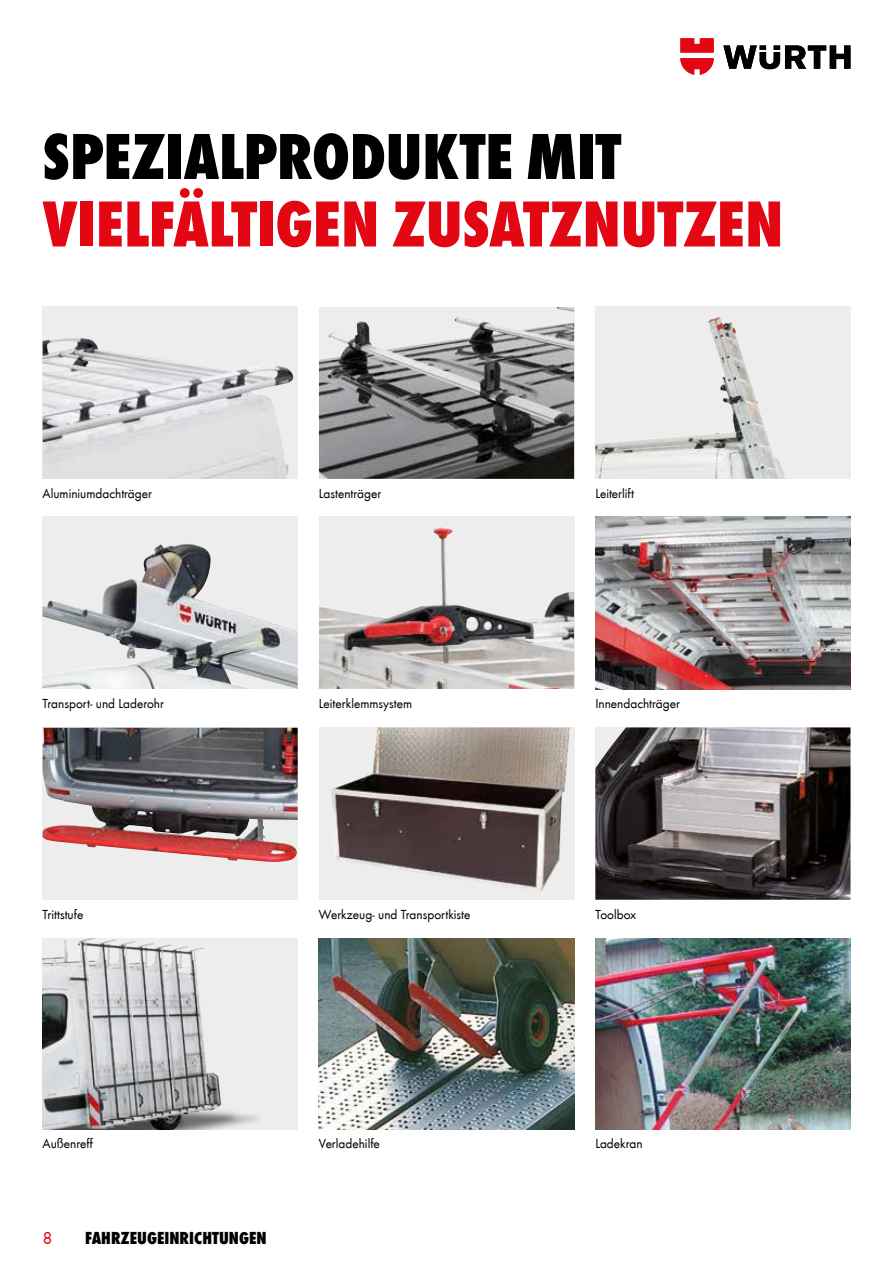
<style>
.page{position:relative;width:893px;height:1263px;background:#fff}
.page>*{position:absolute;margin:0;border:0;box-sizing:border-box;transform-origin:0 0}
.t1{font:800 condensed 67.5px "Wuerth";letter-spacing:-.005em;color:#e30613}
.t2{font:800 condensed 67.5px "Wuerth";letter-spacing:-.005em;color:#000}
.t3{font:800 condensed 18px "Wuerth";color:#000}
.t4{font:18px "Wuerth";color:#e30613}
.t5{font:13.5px "Wuerth";color:#000}
</style>
<div class="page">
<svg style="left:723px;top:45px;width:127px;height:24px"></svg>
<svg style="left:680px;top:38px;width:34px;height:37px"></svg>
<div style="left:595px;top:306px;width:255px;height:173px;background:#ededed"></div>
<img style="left:595px;top:317px;width:190px;height:162px">
<div style="left:319px;top:517px;width:255px;height:172px;background:#ededed"></div>
<img style="left:319px;top:527px;width:255px;height:162px">
<div style="left:43px;top:728px;width:255px;height:172px;background:#ededed"></div>
<img style="left:43px;top:728px;width:255px;height:134px">
<div style="left:43px;top:517px;width:255px;height:172px;background:#ededed"></div>
<img style="left:43px;top:544px;width:255px;height:145px">
<div style="left:319px;top:727px;width:255px;height:173px;background:#ededed"></div>
<img style="left:331px;top:727px;width:239px;height:165px">
<svg style="left:319px;top:307px;width:255px;height:172px;background:#727272"></svg>
<img style="left:329px;top:307px;width:245px;height:42px">
<img style="left:595px;top:517px;width:255px;height:172px">
<div style="left:43px;top:938px;width:255px;height:191px;background:#ededed"></div>
<img style="left:43px;top:938px;width:215px;height:191px">
<img style="left:319px;top:938px;width:255px;height:191px">
<img style="left:595px;top:938px;width:255px;height:191px">
<img style="left:595px;top:727px;width:255px;height:173px">
<div style="left:43px;top:307px;width:255px;height:172px;background:#ededed"></div>
<img style="left:43px;top:338px;width:250px;height:141px">
<h1 class="t2" style="left:43px;top:109px;width:580px">SPEZIALPRODUKTE MIT</h1>
<h1 class="t1" style="left:43px;top:176px;width:742px">VIELFÄLTIGEN ZUSATZNUTZEN</h1>
<p class="t5" style="left:43px;top:484px;width:111px">Aluminiumdachträger</p>
<p class="t5" style="left:319px;top:484px;width:64px">Lastenträger</p>
<p class="t5" style="left:595px;top:484px;width:40px">Leiterlift</p>
<p class="t5" style="left:43px;top:694px;width:123px">Transport- und Laderohr</p>
<p class="t5" style="left:319px;top:694px;width:95px">Leiterklemmsystem</p>
<p class="t5" style="left:595px;top:694px;width:86px">Innendachträger</p>
<p class="t5" style="left:43px;top:905px;width:42px">Trittstufe</p>
<p class="t5" style="left:319px;top:905px;width:153px">Werkzeug- und Transportkiste</p>
<p class="t5" style="left:595px;top:905px;width:42px">Toolbox</p>
<p class="t5" style="left:43px;top:1134px;width:52px">Außenreff</p>
<h2 class="t4" style="left:43px;top:1225px;width:11px">8</h2>
<h2 class="t3" style="left:85px;top:1225px;width:183px">FAHRZEUGEINRICHTUNGEN</h2>
<p class="t5" style="left:319px;top:1134px;width:62px">Verladehilfe</p>
<p class="t5" style="left:595px;top:1134px;width:49px">Ladekran</p>
</div>
